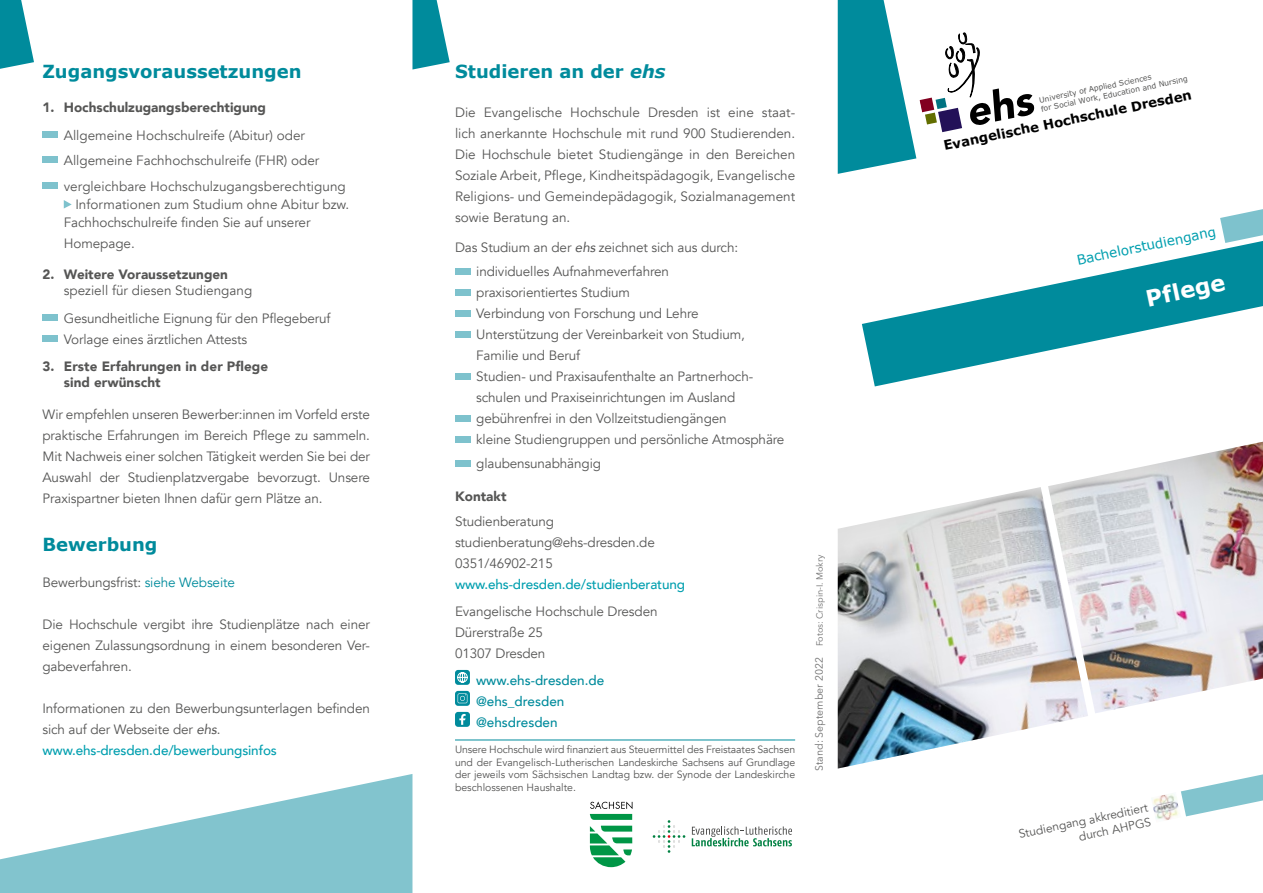
<style>
.page{position:relative;width:1263px;height:893px;background:#fff}
.page>*{position:absolute;margin:0;border:0;box-sizing:border-box;transform-origin:0 0}
.t1{font:700 22.5px "Verdana";color:#fff}
.t2{font:700 18px "Verdana";color:#008b9c}
.t3{font:13.5px/21px "Avenir";letter-spacing:-.01em;color:#565655}
.t4{font:900 13.5px/16.2px "Avenir";color:#565655}
.t5{font:500 13.5px/21px "Avenir";color:#008b9c}
.t6{font:500 13.5px "Avenir";letter-spacing:-.01em;color:#009faf}
.t7{font:13.5px "Verdana";color:#009faf}
.t8{font:700 13.2px "Verdana";color:#000}
.t9{font:12px/14.7px "Avenir";color:#565655;text-align:right}
.t10{font:10.5px/12.6px "Avenir";color:#565655;text-align:justify}
.t11{font:9px "Avenir Next LT Pro";color:#6e6e6e}
.t12{font:7.65px/9.1px "Verdana";color:#565655}
.s1{color:#008b9c}
.s2{font-style:italic}
.s3{font-weight:500;color:#009faf}
.s4{font-size:10.5px}
</style>
<div class="page">
<svg style="left:862px;top:243px;width:401px;height:143px"></svg>
<img style="left:1048px;top:442px;width:215px;height:271px">
<img style="left:838px;top:487px;width:250px;height:282px">
<svg style="left:1220px;top:209px;width:43px;height:34px"></svg>
<svg style="left:412px;top:0;width:38px;height:70px"></svg>
<div style="left:43px;top:131px;width:15px;height:7px;background:#7ec2cd"></div>
<div style="left:43px;top:157px;width:15px;height:6px;background:#7ec2cd"></div>
<div style="left:43px;top:182px;width:15px;height:6px;background:#7ec2cd"></div>
<svg style="left:64px;top:200px;width:8px;height:8px"></svg>
<div style="left:43px;top:315px;width:15px;height:6px;background:#7ec2cd"></div>
<div style="left:43px;top:336px;width:15px;height:6px;background:#7ec2cd"></div>
<svg style="left:0;top:0;width:34px;height:69px"></svg>
<svg style="left:838px;top:0;width:196px;height:174px"></svg>
<svg style="left:0;top:774px;width:412px;height:119px;fill:#82c4ce"></svg>
<div style="left:455px;top:268px;width:16px;height:6px;background:#7ec2cd"></div>
<div style="left:455px;top:289px;width:16px;height:6px;background:#7ec2cd"></div>
<div style="left:455px;top:310px;width:16px;height:6px;background:#7ec2cd"></div>
<div style="left:455px;top:331px;width:16px;height:6px;background:#7ec2cd"></div>
<div style="left:455px;top:373px;width:16px;height:6px;background:#7ec2cd"></div>
<div style="left:455px;top:415px;width:16px;height:6px;background:#7ec2cd"></div>
<div style="left:455px;top:436px;width:16px;height:6px;background:#7ec2cd"></div>
<div style="left:455px;top:460px;width:16px;height:6px;background:#7ec2cd"></div>
<div style="left:455px;top:670px;width:15px;height:15px;background:#008b9c;border-radius:3px"></div>
<svg style="left:457px;top:672px;width:11px;height:11px"></svg>
<svg style="left:455px;top:691px;width:15px;height:15px"></svg>
<svg style="left:458px;top:693px;width:9px;height:10px"></svg>
<div style="left:455px;top:712px;width:15px;height:15px;background:#008b9c;border-radius:3px"></div>
<svg style="left:459px;top:714px;width:7px;height:11px"></svg>
<hr style="left:455px;top:740px;width:340px;height:1px;background:#008b9c">
<svg style="left:692px;top:826px;width:100px;height:20px"></svg>
<svg style="left:653px;top:820px;width:32px;height:33px"></svg>
<svg style="left:590px;top:826px;width:42px;height:41px"></svg>
<svg style="left:590px;top:801px;width:42px;height:19px"></svg>
<svg style="left:1181px;top:774px;width:82px;height:42px"></svg>
<img style="left:1151px;top:794px;width:28px;height:26px">
<h2 class="t2" style="left:43px;top:59px;width:261px">Zugangsvoraussetzungen</h2>
<p class="t4" style="left:43px;top:99px;width:225px">1. Hochschulzugangsberechtigung</p>
<p class="t3" style="left:64px;top:123px;width:284px;line-height:25.2px">Allgemeine Hochschulreife (Abitur) oder<br>Allgemeine Fachhochschulreife (FHR) oder vergleichbare Hochschulzugangsberechtigung</p>
<p class="t3" style="left:64px;top:195px;width:287px;line-height:18px;text-indent:12px">Informationen zum Studium ohne Abitur bzw.<br>Fachhochschulreife finden Sie auf unserer</p>
<p class="t3" style="left:64px;top:233px;width:72px">Homepage.</p>
<p class="t4" style="left:43px;top:266px;width:187px">2. Weitere Voraussetzungen</p>
<p class="t3" style="left:64px;top:276px;width:268px;line-height:28.2px">speziell für diesen Studiengang<br>Gesundheitliche Eignung für den Pflegeberuf</p>
<p class="t3" style="left:64px;top:329px;width:185px">Vorlage eines ärztlichen Attests</p>
<p class="t4" style="left:64px;top:358px;width:206px;text-indent:-21px">3. Erste Erfahrungen in der Pflege sind erwünscht</p>
<p class="t3" style="left:43px;top:404px;width:329px;text-align:justify">Wir empfehlen unseren Bewerber:innen im Vorfeld erste praktische Erfahrungen im Bereich Pflege zu sammeln.<br>Mit Nachweis einer solchen Tätigkeit werden Sie bei der Auswahl der Studienplatzvergabe bevorzugt. Unsere Praxispartner bieten Ihnen dafür gern Plätze an.</p>
<h2 class="t2" style="left:43px;top:533px;width:116px">Bewerbung</h2>
<p class="t3" style="left:43px;top:572px;width:194px">Bewerbungsfrist: <span class="s1">siehe Webseite</span></p>
<p class="t3" style="left:43px;top:614px;width:329px;text-align:justify">Die Hochschule vergibt ihre Studienplätze nach einer eigenen Zulassungsordnung in einem besonderen Ver&shy;gabeverfahren.</p>
<p class="t3" style="left:43px;top:698px;width:329px">Informationen zu den Bewerbungsunterlagen befinden sich auf der Webseite der <span class="s2">ehs</span>. <span class="s3">www.ehs-dresden.de/bewerbungsinfos</span></p>
<h2 class="t2" style="left:455px;top:59px;width:212px">Studieren an der <span class="s2">ehs</span></h2>
<p class="t3" style="left:455px;top:102px;width:342px;text-align:justify">Die Evangelische Hochschule Dresden ist eine staat&shy;lich anerkannte Hochschule mit rund 900 Studierenden.<br>Die Hochschule bietet Studiengänge in den Bereichen Soziale Arbeit, Pflege, Kindheitspädagogik, Evangelische Religions- und Gemeindepädagogik, Sozialmanagement sowie Beratung an.</p>
<p class="t3" style="left:476px;top:235px;width:263px;line-height:24px;text-indent:-21px">Das Studium an der <span class="s2">ehs</span> zeichnet sich aus durch: individuelles Aufnahmeverfahren</p>
<p class="t3" style="left:476px;top:282px;width:310px">praxisorientiertes Studium<br>Verbindung von Forschung und Lehre Unterstützung der Vereinbarkeit von Studium, Familie und Beruf<br>Studien- und Praxisaufenthalte an Partnerhoch&shy;schulen und Praxiseinrichtungen im Ausland gebührenfrei in den Vollzeitstudiengängen<br>kleine Studiengruppen und persönliche Atmosphäre</p>
<p class="t3" style="left:476px;top:453px;width:126px">glaubensunabhängig</p>
<p class="t4" style="left:455px;top:487px;width:53px">Kontakt</p>
<p class="t3" style="left:455px;top:511px;width:201px">Studienberatung studienberatung@ehs-dresden.de<br>0351/46902-215</p>
<p class="t6" style="left:455px;top:572px;width:232px">www.ehs-dresden.de/studienberatung</p>
<p class="t3" style="left:455px;top:601px;width:204px">Evangelische Hochschule Dresden<br>Dürerstraße 25<br>01307 Dresden</p>
<p class="t5" style="left:476px;top:669px;width:130px">www.ehs-dresden.de @ehs_dresden @ehsdresden</p>
<p class="t10" style="left:455px;top:743px;width:342px">Unsere Hochschule wird finanziert aus Steuermittel des Freistaates Sachsen und der Evangelisch-Lutherischen Landeskirche Sachsens auf Grundlage der jeweils vom Sächsischen Landtag bzw. der Synode der Landeskirche beschlossenen Haushalte.</p>
<p class="t11" style="left:814px;top:771px;width:218px;rotate:-90deg"><span class="s4">Stand: September 2022</span> Fotos: Crispin-I. Mokry</p>
<p class="t12" style="left:1038px;top:96px;width:151px;rotate:-12deg">University of Applied Sciences<br>for Social Work, Education and Nursing</p>
<p class="t8" style="left:942px;top:138px;width:255px;rotate:-12deg">Evangelische Hochschule Dresden</p>
<p class="t7" style="left:1075px;top:252px;width:143px;rotate:-12deg">Bachelorstudiengang</p>
<h1 class="t1" style="left:1143px;top:284px;width:82px;rotate:-12deg">Pflege</h1>
<p class="t9" style="left:1017px;top:827px;width:133px;rotate:-12deg">Studiengang akkreditiert durch AHPGS</p>
</div>
